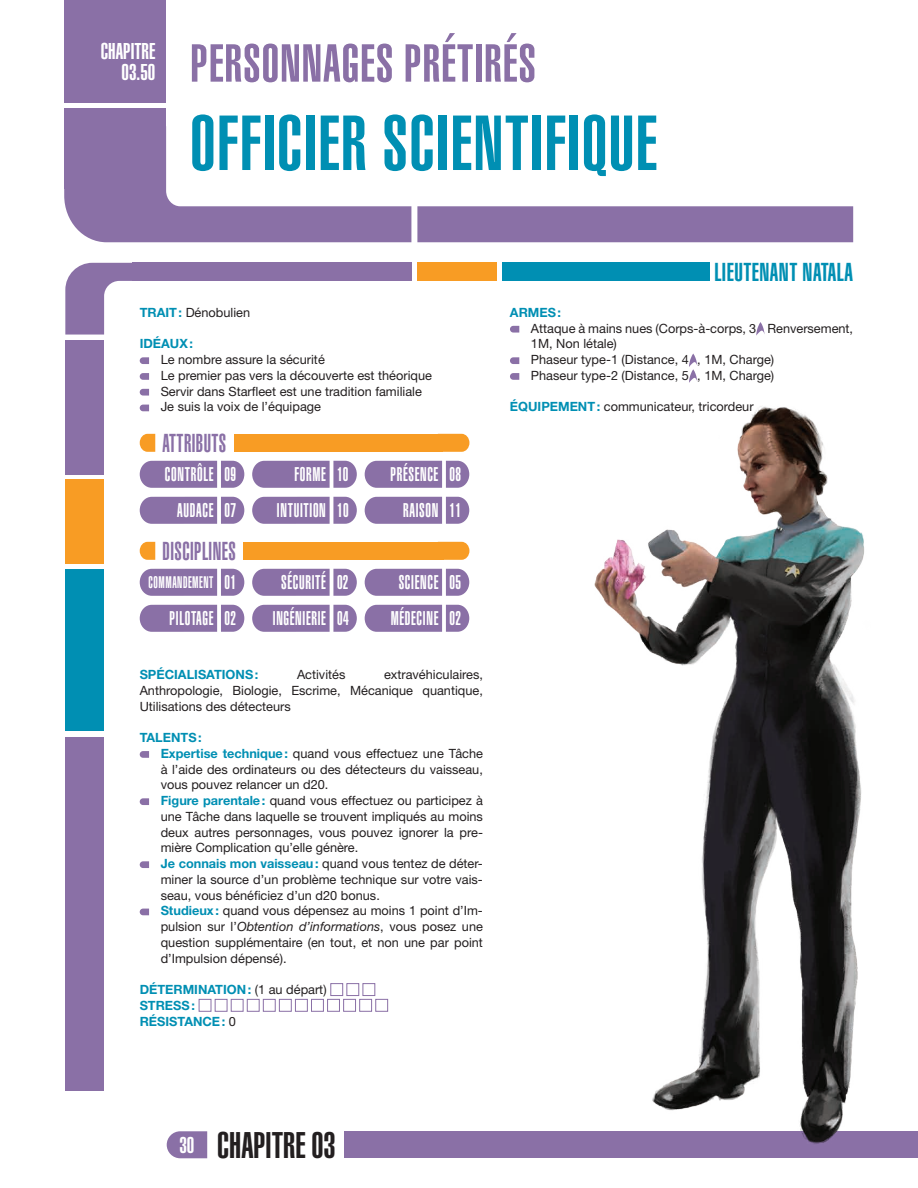
<style>
.page{position:relative;width:918px;height:1188px;background:#fff}
.page>*{position:absolute;margin:0;border:0;box-sizing:border-box;transform-origin:0 0}
.t1{font:900 extra-condensed 76.5px "Helvetica";letter-spacing:.02em;color:#008fb3}
.t2{font:900 extra-condensed 52.5px "Helvetica";letter-spacing:.02em;color:#8a70a6}
.t3{font:900 extra-condensed 36.45px "Helvetica";color:#231f20}
.t4{font:900 extra-condensed 25.5px "Helvetica";letter-spacing:.02em;color:#8a70a6;scale:.87 1}
.t5{font:900 extra-condensed 25.5px "Helvetica";letter-spacing:.02em;color:#008fb3}
.t6{font:900 extra-condensed 22.5px/21px "Helvetica";color:#fff;text-align:right}
.t7{font:900 extra-condensed 19.5px "Helvetica";letter-spacing:.04em;color:#fff;scale:.87 1}
.t8{font:900 extra-condensed 16.5px "Helvetica";letter-spacing:.04em;color:#fff;scale:.81 1}
.t9{font:12.75px/15.8px "Helvetica Neue LT Std";color:#231f20}
.t10{font:700 12.75px/15.8px "Helvetica Neue LT Std";color:#008fb3}
.s1{font-weight:700;color:#008fb3}
.s2{font-size:19.5px}
.s3{font-style:italic}
.s4{font-weight:400;color:#231f20}
.s5{font-size:22.5px;color:#fff}
</style>
<div class="page">
<div style="left:64px;top:0;width:102px;height:103px;background:#8a70a6"></div>
<div style="left:417px;top:206px;width:436px;height:36px;background:#8a70a6"></div>
<svg style="left:64px;top:126px;width:347px;height:116px"></svg>
<div style="left:64px;top:108px;width:102px;height:80px;background:#8a70a6"></div>
<svg style="left:167px;top:1131px;width:40px;height:27px"></svg>
<div style="left:344px;top:1131px;width:574px;height:27px;background:#8a70a6"></div>
<div style="left:417px;top:263px;width:80px;height:18px;background:#f89c24"></div>
<div style="left:502px;top:263px;width:208px;height:18px;background:#008fb3"></div>
<div style="left:65px;top:340px;width:39px;height:134px;background:#8a70a6"></div>
<div style="left:132px;top:263px;width:279px;height:18px;background:#8a70a6"></div>
<svg style="left:65px;top:263px;width:67px;height:72px"></svg>
<div style="left:65px;top:479px;width:39px;height:85px;background:#f89c24"></div>
<div style="left:65px;top:737px;width:39px;height:354px;background:#8a70a6"></div>
<div style="left:65px;top:569px;width:39px;height:162px;background:#008fb3"></div>
<svg style="left:140px;top:357px;width:9px;height:7px"></svg>
<svg style="left:140px;top:373px;width:9px;height:7px"></svg>
<svg style="left:140px;top:389px;width:9px;height:7px"></svg>
<svg style="left:140px;top:405px;width:9px;height:6px"></svg>
<svg style="left:140px;top:434px;width:15px;height:18px"></svg>
<svg style="left:443px;top:434px;width:26px;height:18px"></svg>
<div style="left:234px;top:434px;width:209px;height:18px;background:#f89c24"></div>
<svg style="left:140px;top:461px;width:104px;height:27px;background:#947cad"></svg>
<svg style="left:252px;top:461px;width:105px;height:27px;background:#957dae"></svg>
<svg style="left:365px;top:461px;width:104px;height:27px;background:#947cad"></svg>
<svg style="left:140px;top:497px;width:104px;height:27px;background:#947cad"></svg>
<svg style="left:252px;top:497px;width:105px;height:27px;background:#957dae"></svg>
<svg style="left:365px;top:497px;width:104px;height:27px;background:#947cad"></svg>
<svg style="left:140px;top:542px;width:15px;height:18px"></svg>
<svg style="left:443px;top:542px;width:26px;height:18px"></svg>
<div style="left:243px;top:542px;width:200px;height:18px;background:#f89c24"></div>
<svg style="left:140px;top:569px;width:104px;height:27px;background:#947cad"></svg>
<svg style="left:252px;top:569px;width:105px;height:27px;background:#957dae"></svg>
<svg style="left:365px;top:569px;width:104px;height:27px;background:#947cad"></svg>
<svg style="left:140px;top:605px;width:104px;height:27px;background:#947cad"></svg>
<svg style="left:252px;top:605px;width:105px;height:27px;background:#957dae"></svg>
<svg style="left:365px;top:605px;width:104px;height:27px;background:#947cad"></svg>
<svg style="left:140px;top:751px;width:9px;height:7px"></svg>
<svg style="left:140px;top:798px;width:9px;height:7px"></svg>
<svg style="left:140px;top:861px;width:9px;height:7px"></svg>
<svg style="left:140px;top:909px;width:9px;height:6px"></svg>
<div style="left:330px;top:983px;width:13px;height:13px;border:1px solid #8a70a6"></div>
<div style="left:346px;top:983px;width:13px;height:13px;border:1px solid #8a70a6"></div>
<div style="left:363px;top:983px;width:12px;height:13px;border:1px solid #8a70a6"></div>
<div style="left:199px;top:999px;width:12px;height:13px;border:1px solid #8a70a6"></div>
<div style="left:215px;top:999px;width:12px;height:13px;border:1px solid #8a70a6"></div>
<div style="left:231px;top:999px;width:13px;height:13px;border:1px solid #8a70a6"></div>
<div style="left:247px;top:999px;width:13px;height:13px;border:1px solid #8a70a6"></div>
<div style="left:263px;top:999px;width:13px;height:13px;border:1px solid #8a70a6"></div>
<div style="left:279px;top:999px;width:13px;height:13px;border:1px solid #8a70a6"></div>
<div style="left:295px;top:999px;width:13px;height:13px;border:1px solid #8a70a6"></div>
<div style="left:311px;top:999px;width:13px;height:13px;border:1px solid #8a70a6"></div>
<div style="left:327px;top:999px;width:13px;height:13px;border:1px solid #8a70a6"></div>
<div style="left:343px;top:999px;width:13px;height:13px;border:1px solid #8a70a6"></div>
<div style="left:359px;top:999px;width:13px;height:13px;border:1px solid #8a70a6"></div>
<div style="left:375px;top:999px;width:13px;height:13px;border:1px solid #8a70a6"></div>
<svg style="left:510px;top:326px;width:9px;height:7px"></svg>
<svg style="left:756px;top:322px;width:9px;height:14px"></svg>
<svg style="left:510px;top:357px;width:9px;height:7px"></svg>
<svg style="left:510px;top:373px;width:9px;height:7px"></svg>
<svg style="left:689px;top:354px;width:8px;height:29px"></svg>
<img style="left:594px;top:406px;width:270px;height:738px">
<h3 class="t6" style="left:101px;top:41px;width:56px">CHAPITRE<br>03.50</h3>
<h2 class="t2" style="left:190px;top:33px;width:347px">PERSONNAGES PRÉTIRÉS</h2>
<h1 class="t1" style="left:190px;top:99px;width:468px">OFFICIER SCIENTIFIQUE</h1>
<h3 class="t5" style="left:714px;top:257px;width:140px">LIEUTENANT NATALA</h3>
<p class="t9" style="left:140px;top:304px;width:112px"><span class="s1">TRAIT:</span> Dénobulien</p>
<p class="t10" style="left:140px;top:336px;width:55px">IDÉAUX:</p>
<p class="t9" style="left:161px;top:351px;width:273px">Le nombre assure la sécurité<br>Le premier pas vers la découverte est théorique Servir dans Starfleet est une tradition familiale Je suis la voix de l’équipage</p>
<h3 class="t4" style="left:163px;top:428px;width:75px">ATTRIBUTS</h3>
<h3 class="t7" style="left:165px;top:463px;width:83px">CONTRÔLE 09</h3>
<h3 class="t7" style="left:294px;top:463px;width:63px">FORME 10</h3>
<h3 class="t7" style="left:390px;top:463px;width:83px">PRÉSENCE 08</h3>
<h3 class="t7" style="left:177px;top:499px;width:69px">AUDACE 07</h3>
<h3 class="t7" style="left:277px;top:499px;width:84px">INTUITION 10</h3>
<h3 class="t7" style="left:403px;top:499px;width:68px">RAISON 11</h3>
<h3 class="t4" style="left:163px;top:536px;width:86px">DISCIPLINES</h3>
<p class="t8" style="left:148px;top:573px;width:110px">COMMANDEMENT <span class="s2">01</span></p>
<h3 class="t7" style="left:281px;top:571px;width:79px">SÉCURITÉ 02</h3>
<h3 class="t7" style="left:399px;top:571px;width:73px">SCIENCE 05</h3>
<h3 class="t7" style="left:170px;top:607px;width:78px">PILOTAGE 02</h3>
<h3 class="t7" style="left:273px;top:607px;width:89px">INGÉNIERIE 04</h3>
<h3 class="t7" style="left:391px;top:607px;width:82px">MÉDECINE 02</h3>
<p class="t10" style="left:140px;top:666px;width:120px">SPÉCIALISATIONS:</p>
<p class="t9" style="left:297px;top:666px;width:50px">Activités</p>
<p class="t9" style="left:140px;top:666px;width:345px;text-align:justify;text-indent:244px">extravéhiculaires, Anthropologie, Biologie, Escrime, Mécanique quantique, Utilisations des détecteurs</p>
<p class="t9" style="left:161px;top:729px;width:324px;text-indent:-21px"><span class="s1">TALENTS:<br>Expertise technique:</span> quand vous effectuez une Tâche à l’aide des ordinateurs ou des détecteurs du vaisseau, vous pouvez relancer un d20.<br><span class="s1">Figure parentale:</span> quand vous effectuez ou participez à une Tâche dans laquelle se trouvent impliqués au moins deux autres personnages, vous pouvez ignorer la pre&shy;mière Complication qu’elle génère.<br><span class="s1">Je connais mon vaisseau:</span> quand vous tentez de déter&shy;miner la source d’un problème technique sur votre vais&shy;seau, vous bénéficiez d’un d20 bonus.<br><span class="s1">Studieux:</span> quand vous dépensez au moins 1 point d’Im&shy;pulsion sur l’<span class="s3">Obtention d’informations</span>, vous posez une question supplémentaire (en tout, et non une par point d’Impulsion dépensé).</p>
<p class="t10" style="left:140px;top:981px;width:188px">DÉTERMINATION: <span class="s4">(1 au départ)<br></span>STRESS:<br>RÉSISTANCE: <span class="s4">0</span></p>
<p class="t10" style="left:510px;top:304px;width:53px">ARMES:</p>
<p class="t9" style="left:531px;top:320px;width:324px">Attaque à mains nues (Corps-à-corps, 3 Renversement, 1M, Non létale)<br>Phaseur type-1 (Distance, 4 , 1M, Charge)<br>Phaseur type-2 (Distance, 5 , 1M, Charge)</p>
<p class="t9" style="left:510px;top:399px;width:245px"><span class="s1">ÉQUIPEMENT:</span> communicateur, tricordeur</p>
<h3 class="t3" style="left:179px;top:1124px;width:158px"><span class="s5">30</span> CHAPITRE 03</h3>
</div>
